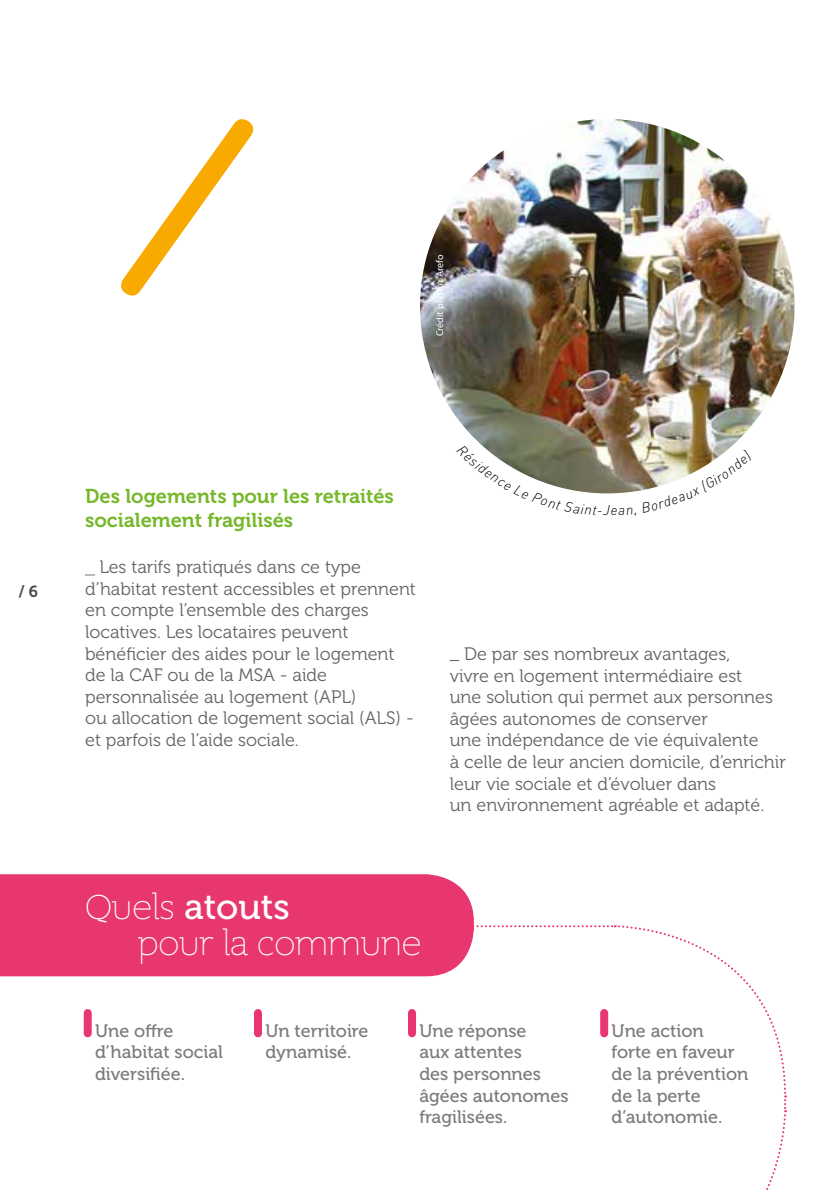
<style>
.page{position:relative;width:840px;height:1191px;background:#fff}
.page>*{position:absolute;margin:0;border:0;box-sizing:border-box;transform-origin:0 0}
.t1{font:36px "Supra Thin Demiserif";color:#fff}
.t2{font:36px "Museo 500";color:#fff}
.t3{font:20px/24px "Museo 700";color:#76b82a}
.t4{font:18px/21.6px "Museo 300";color:#646363}
.t5{font:18px/21.6px "Museo 500";color:#7c7b7b}
.t6{font:16px "Museo 700";color:#4a4a49}
.t7{font:10px "Myriad Pro";color:#fff}
.s1{font-family:"Myriad Pro";font-size:20px;color:#7c7b7b}
.s2{font-family:"Supra Thin Demiserif"}
</style>
<div class="page">
<svg style="left:121px;top:119px;width:133px;height:177px"></svg>
<img style="left:420px;top:119px;width:374px;height:374px;border-radius:187px">
<svg style="left:0;top:924px;width:786px;height:266px"></svg>
<div style="left:0;top:874px;width:473px;height:102px;background:#e8366f"></div>
<div style="left:84px;top:1013px;width:8px;height:20px;background:#e8366f"></div>
<div style="left:254px;top:1013px;width:8px;height:20px;background:#e8366f"></div>
<div style="left:408px;top:1013px;width:8px;height:20px;background:#e8366f"></div>
<div style="left:600px;top:1013px;width:8px;height:20px;background:#e8366f"></div>
<svg style="left:480px;top:444px;width:254px;height:50px"></svg>
<p class="t7" style="left:433px;top:336px;width:83px;rotate:-90deg">Crédit photo : Arefo</p>
<p class="t6" style="left:19px;top:582px;width:21px">/ 6</p>
<p class="t3" style="left:85px;top:485px;width:310px">Des logements pour les retraités socialement fragilisés</p>
<p class="t4" style="left:85px;top:556px;width:332px"><span class="s1">_</span> Les tarifs pratiqués dans ce type d’habitat restent accessibles et prennent en compte l’ensemble des charges locatives. Les locataires peuvent bénéficier des aides pour le logement de la CAF ou de la MSA - aide personnalisée au logement (APL)<br>ou allocation de logement social (ALS) - et parfois de l’aide sociale.</p>
<p class="t4" style="left:449px;top:643px;width:337px">_ De par ses nombreux avantages,<br>vivre en logement intermédiaire est<br>une solution qui permet aux personnes âgées autonomes de conserver<br>une indépendance de vie équivalente<br>à celle de leur ancien domicile, d’enrichir leur vie sociale et d’évoluer dans<br>un environnement agréable et adapté.</p>
<h1 class="t2" style="left:85px;top:887px;width:206px"><span class="s2">Quels</span> atouts</h1>
<h1 class="t1" style="left:138px;top:921px;width:284px">pour la commune</h1>
<p class="t5" style="left:95px;top:1020px;width:129px">Une offre d’habitat social diversifiée.</p>
<p class="t5" style="left:265px;top:1020px;width:105px">Un territoire dynamisé.</p>
<p class="t5" style="left:419px;top:1020px;width:150px">Une réponse<br>aux attentes<br>des personnes âgées autonomes fragilisées.</p>
<p class="t5" style="left:611px;top:1020px;width:138px">Une action<br>forte en faveur de la prévention de la perte d’autonomie.</p>
</div>
